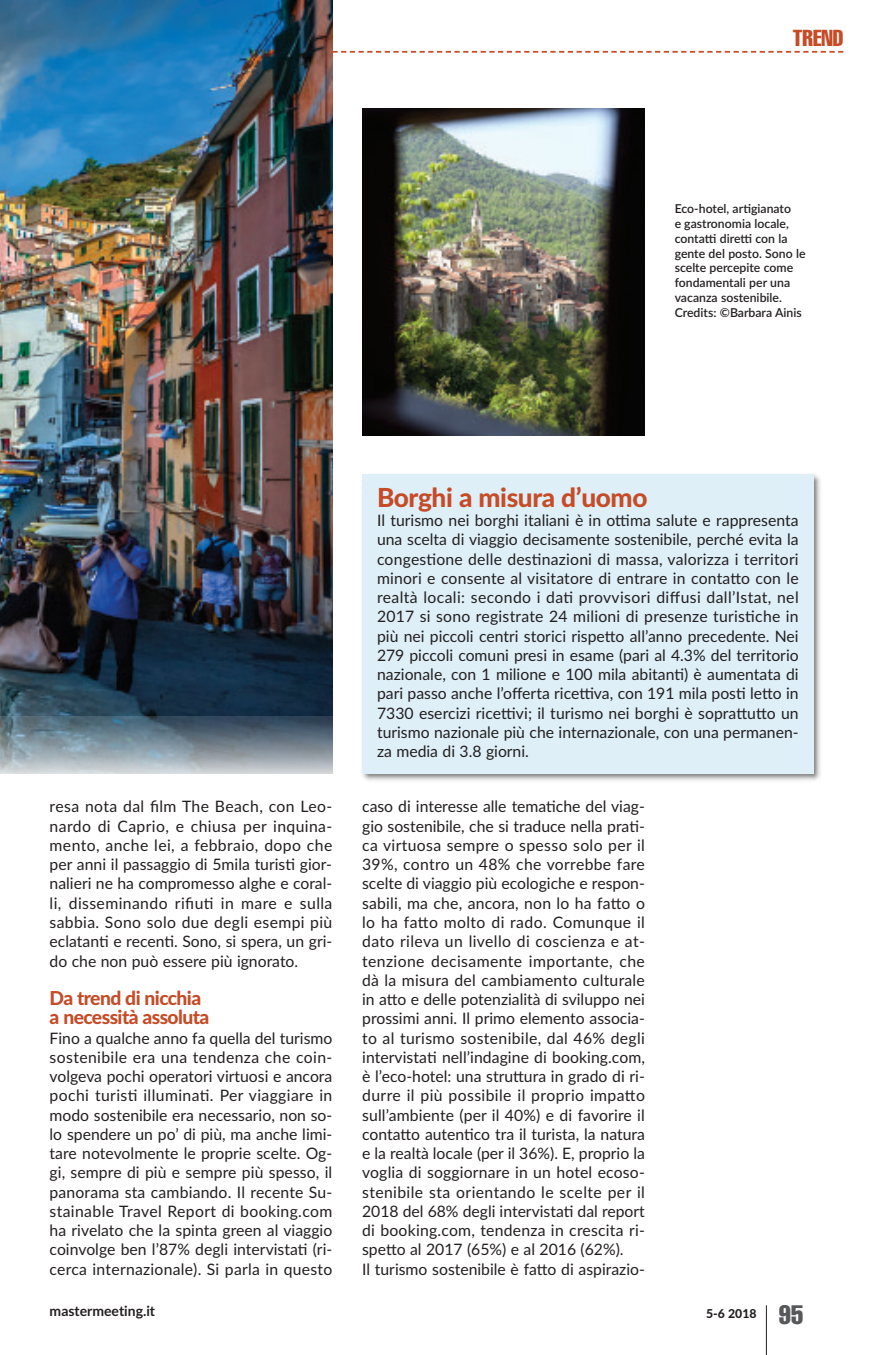
<style>
.page{position:relative;width:893px;height:1355px;background:#fff}
.page>*{position:absolute;margin:0;border:0;box-sizing:border-box;transform-origin:0 0}
.t1{font:800 26.25px "Lato";letter-spacing:-.015em;color:#c64b26}
.t2{font:extra-condensed 22.75px "Helvetica";color:#c64b26}
.t3{font:800 19.25px/19.2px "Lato";letter-spacing:-.03em;color:#c64b26}
.t4{font:15.75px/19.2px "Lato";color:#231f20;text-align:justify}
.t5{font:700 14px "Lato";color:#231f20}
.t6{font:600 12.25px/14.9px "Lato";color:#231f20}
.t7{font:800 12.25px "Lato";color:#231f20}
.s1{font-family:"Helvetica";font-weight:400;font-stretch:extra-condensed;font-size:26.25px;color:#57585a}
</style>
<div class="page">
<svg style="left:332px;top:51px;width:511px;height:2px"></svg>
<img style="left:0;top:0;width:332px;height:716px">
<hr style="left:766px;top:1305px;width:1px;height:49px;background:#231f20">
<img style="left:362px;top:474px;width:459px;height:307px">
<div style="left:362px;top:474px;width:452px;height:299px;background:#deeff7"></div>
<img style="left:362px;top:108px;width:283px;height:327px">
<svg style="left:0;top:716px;width:332px;height:58px;background:#80909b"></svg>
<h2 class="t2" style="left:793px;top:30px;width:52px">TREND</h2>
<p class="t6" style="left:675px;top:201px;width:132px">Eco-hotel, artigianato<br>e gastronomia locale, contatti diretti con la gente del posto. Sono le scelte percepite come fondamentali per una vacanza sostenibile.<br>Credits: ©Barbara Ainis</p>
<p class="t4" style="left:50px;top:797px;width:284px">resa nota dal film The Beach, con Leo&shy;nardo di Caprio, e chiusa per inquina&shy;mento, anche lei, a febbraio, dopo che per anni il passaggio di 5mila turisti gior&shy;nalieri ne ha compromesso alghe e coral&shy;li, disseminando rifiuti in mare e sulla sabbia. Sono solo due degli esempi più eclatanti e recenti. Sono, si spera, un gri&shy;do che non può essere più ignorato.</p>
<p class="t3" style="left:50px;top:988px;width:161px">Da trend di nicchia a necessità assoluta</p>
<p class="t4" style="left:50px;top:1028px;width:284px">Fino a qualche anno fa quella del turismo sostenibile era una tendenza che coin&shy;volgeva pochi operatori virtuosi e ancora pochi turisti illuminati. Per viaggiare in modo sostenibile era necessario, non so&shy;lo spendere un po’ di più, ma anche limi&shy;tare notevolmente le proprie scelte. Og&shy;gi, sempre di più e sempre più spesso, il panorama sta cambiando. Il recente Su&shy;stainable Travel Report di booking.com ha rivelato che la spinta green al viaggio coinvolge ben l’87% degli intervistati (ri&shy;cerca internazionale). Si parla in questo</p>
<h1 class="t1" style="left:377px;top:482px;width:272px">Borghi a misura d’uomo</h1>
<p class="t4" style="left:377px;top:511px;width:423px">Il turismo nei borghi italiani è in ottima salute e rappresenta una scelta di viaggio decisamente sostenibile, perché evita la congestione delle destinazioni di massa, valorizza i territori minori e consente al visitatore di entrare in contatto con le realtà locali: secondo i dati provvisori diffusi dall’Istat, nel 2017 si sono registrate 24 milioni di presenze turistiche in più nei piccoli centri storici rispetto all’anno precedente. Nei 279 piccoli comuni presi in esame (pari al 4.3% del territorio nazionale, con 1 milione e 100 mila abitanti) è aumentata di pari passo anche l’offerta ricettiva, con 191 mila posti letto in 7330 esercizi ricettivi; il turismo nei borghi è soprattutto un turismo nazionale più che internazionale, con una permanen&shy;za media di 3.8 giorni.</p>
<p class="t4" style="left:362px;top:797px;width:284px;text-align:left">caso di interesse alle tematiche del viag&shy;gio sostenibile, che si traduce nella prati&shy;ca virtuosa sempre o spesso solo per il 39%, contro un 48% che vorrebbe fare scelte di viaggio più ecologiche e respon&shy;sabili, ma che, ancora, non lo ha fatto o lo ha fatto molto di rado. Comunque il dato rileva un livello di coscienza e at&shy;tenzione decisamente importante, che dà la misura del cambiamento culturale in atto e delle potenzialità di sviluppo nei prossimi anni. Il primo elemento associa&shy;to al turismo sostenibile, dal 46% degli intervistati nell’indagine di booking.com, è l’eco-hotel: una struttura in grado di ri&shy;durre il più possibile il proprio impatto sull’ambiente (per il 40%) e di favorire il contatto autentico tra il turista, la natura e la realtà locale (per il 36%). E, proprio la voglia di soggiornare in un hotel ecoso&shy;stenibile sta orientando le scelte per il 2018 del 68% degli intervistati dal report di booking.com, tendenza in crescita ri&shy;spetto al 2017 (65%) e al 2016 (62%).<br>Il turismo sostenibile è fatto di aspirazio-</p>
<p class="t5" style="left:50px;top:1302px;width:107px">mastermeeting.it</p>
<p class="t7" style="left:706px;top:1306px;width:99px">5-6 2018 <span class="s1">95</span></p>
</div>
